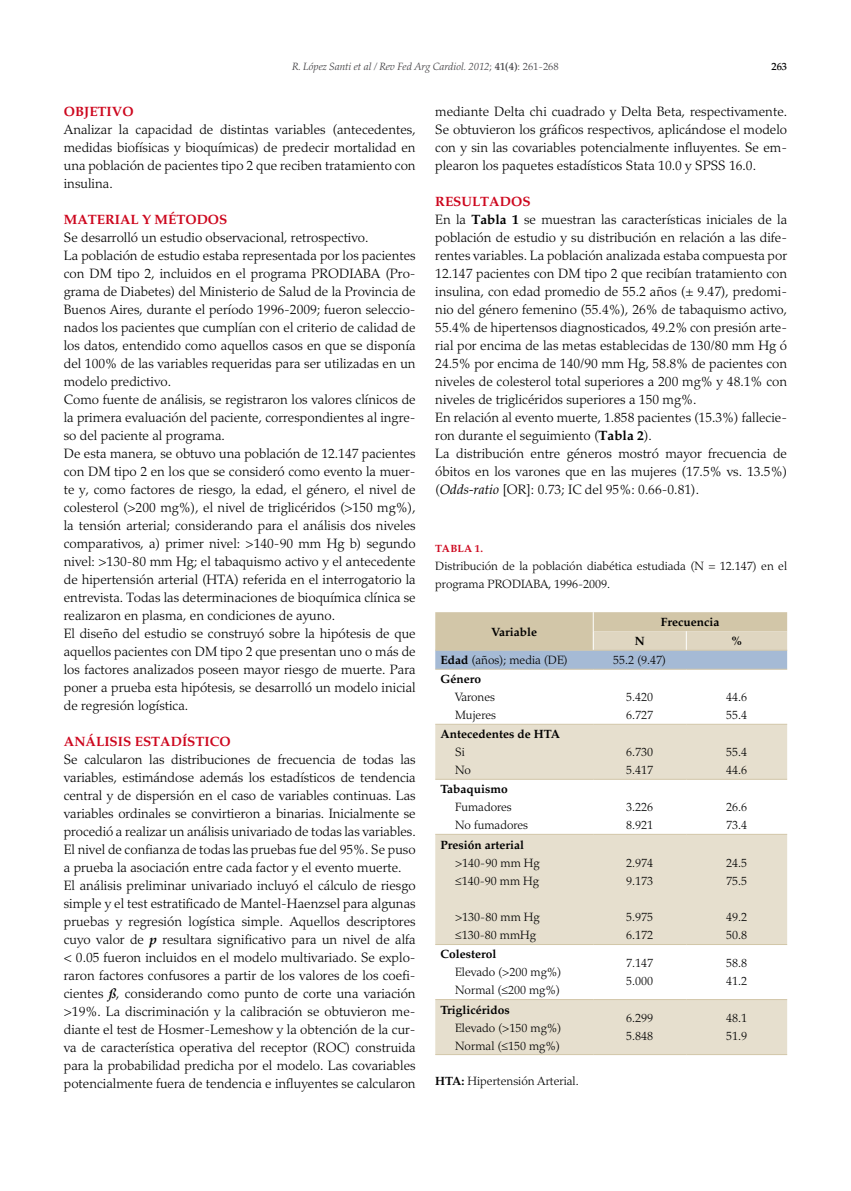
<style>
.page{position:relative;width:851px;height:1191px;background:#fff}
.page>*{position:absolute;margin:0;border:0;box-sizing:border-box;transform-origin:0 0}
.t1{font:300 13.5px/18px "Palatino";color:#000}
.t2{font:700 13.5px "Palatino";color:#cd071e}
.t3{font:300 12px/18px "Palatino";color:#000}
.t4{font:700 12px "Palatino";color:#000}
.t5{font:italic 300 10.5px "Palatino";color:#3e3d40}
.t6{font:700 10.5px "Palatino";letter-spacing:.01em;color:#cd071e}
.t7{font:500 10.5px "Palatino";color:#000}
.s1{font-style:normal}
.s2{font-weight:500;font-style:normal}
.s3{font-weight:700;font-style:italic}
.s4{font-weight:700;color:#cd071e}
.s5{font-weight:700}
.s6{font-weight:400;font-style:italic}
</style>
<div class="page">
<svg style="left:435px;top:725px;width:352px;height:329px;fill:#e6dfce"></svg>
<hr style="left:435px;top:669px;width:158px;height:1px;background:#d2c6a8">
<hr style="left:593px;top:669px;width:93px;height:1px;background:#d2c6a8">
<hr style="left:686px;top:669px;width:101px;height:1px;background:#d2c6a8">
<hr style="left:435px;top:724px;width:158px;height:1px;background:#d2c6a8">
<hr style="left:593px;top:724px;width:93px;height:1px;background:#d2c6a8">
<hr style="left:686px;top:724px;width:101px;height:1px;background:#d2c6a8">
<hr style="left:435px;top:779px;width:158px;height:1px;background:#d2c6a8">
<hr style="left:593px;top:779px;width:93px;height:1px;background:#d2c6a8">
<hr style="left:686px;top:779px;width:101px;height:1px;background:#d2c6a8">
<hr style="left:435px;top:834px;width:158px;height:1px;background:#d2c6a8">
<hr style="left:593px;top:834px;width:93px;height:1px;background:#d2c6a8">
<hr style="left:686px;top:834px;width:101px;height:1px;background:#d2c6a8">
<hr style="left:435px;top:944px;width:158px;height:1px;background:#d2c6a8">
<hr style="left:593px;top:944px;width:93px;height:1px;background:#d2c6a8">
<hr style="left:686px;top:944px;width:101px;height:1px;background:#d2c6a8">
<hr style="left:435px;top:999px;width:158px;height:1px;background:#d2c6a8">
<hr style="left:593px;top:999px;width:93px;height:1px;background:#d2c6a8">
<hr style="left:686px;top:999px;width:101px;height:1px;background:#d2c6a8">
<hr style="left:435px;top:1054px;width:158px;height:1px;background:#d2c6a8">
<hr style="left:593px;top:1054px;width:93px;height:1px;background:#d2c6a8">
<hr style="left:686px;top:1054px;width:101px;height:1px;background:#d2c6a8">
<svg style="left:435px;top:612px;width:352px;height:57px;background:#c6c5bb"></svg>
<p class="t5" style="left:292px;top:61px;width:268px">R. López Santi et al / Rev Fed Arg Cardiol. 2012<span class="s1">;</span> <span class="s2">41(4)</span><span class="s1">: 261-268</span></p>
<p class="t7" style="left:771px;top:60px;width:17px">263</p>
<p class="t2" style="left:64px;top:104px;width:71px">OBJETIVO</p>
<p class="t1" style="left:64px;top:121px;width:353px;text-align:justify">Analizar la capacidad de distintas variables (antecedentes, medidas biofísicas y bioquímicas) de predecir mortalidad en una población de pacientes tipo 2 que reciben tratamiento con insulina.</p>
<p class="t2" style="left:64px;top:212px;width:165px">MATERIAL Y MÉTODOS</p>
<p class="t1" style="left:64px;top:229px;width:353px">Se desarrolló un estudio observacional, retrospectivo.<br>La población de estudio estaba representada por los pacientes con DM tipo 2, incluidos en el programa PRODIABA (Pro&shy;grama de Diabetes) del Ministerio de Salud de la Provincia de Buenos Aires, durante el período 1996-2009; fueron seleccio&shy;nados los pacientes que cumplían con el criterio de calidad de los datos, entendido como aquellos casos en que se disponía del 100% de las variables requeridas para ser utilizadas en un modelo predictivo.<br>Como fuente de análisis, se registraron los valores clínicos de la primera evaluación del paciente, correspondientes al ingre&shy;so del paciente al programa.<br>De esta manera, se obtuvo una población de 12.147 pacientes con DM tipo 2 en los que se consideró como evento la muer&shy;te y, como factores de riesgo, la edad, el género, el nivel de colesterol (&gt;200 mg%), el nivel de triglicéridos (&gt;150 mg%), la tensión arterial; considerando para el análisis dos niveles comparativos, a) primer nivel: &gt;140-90 mm Hg b) segundo nivel: &gt;130-80 mm Hg; el tabaquismo activo y el antecedente de hipertensión arterial (HTA) referida en el interrogatorio la entrevista. Todas las determinaciones de bioquímica clínica se realizaron en plasma, en condiciones de ayuno.<br>El diseño del estudio se construyó sobre la hipótesis de que aquellos pacientes con DM tipo 2 que presentan uno o más de los factores analizados poseen mayor riesgo de muerte. Para poner a prueba esta hipótesis, se desarrolló un modelo inicial de regresión logística.</p>
<p class="t2" style="left:64px;top:734px;width:168px">ANÁLISIS ESTADíSTICO</p>
<p class="t1" style="left:64px;top:751px;width:353px">Se calcularon las distribuciones de frecuencia de todas las variables, estimándose además los estadísticos de tendencia central y de dispersión en el caso de variables continuas. Las variables ordinales se convirtieron a binarias. Inicialmente se procedió a realizar un análisis univariado de todas las variables.<br>El nivel de confianza de todas las pruebas fue del 95%. Se puso a prueba la asociación entre cada factor y el evento muerte.<br>El análisis preliminar univariado incluyó el cálculo de riesgo simple y el test estratificado de Mantel-Haenzsel para algunas pruebas y regresión logística simple. Aquellos descriptores cuyo valor de <span class="s3">p</span> resultara significativo para un nivel de alfa &lt; 0.05 fueron incluidos en el modelo multivariado. Se explo&shy;raron factores confusores a partir de los valores de los coefi&shy;cientes <span class="s3">ß</span>, considerando como punto de corte una variación &gt;19%. La discriminación y la calibración se obtuvieron me&shy;diante el test de Hosmer-Lemeshow y la obtención de la cur&shy;va de característica operativa del receptor (ROC) construida para la probabilidad predicha por el modelo. Las covariables potencialmente fuera de tendencia e influyentes se calcularon</p>
<p class="t1" style="left:435px;top:103px;width:353px;text-align:justify">mediante Delta chi cuadrado y Delta Beta, respectivamente.<br>Se obtuvieron los gráficos respectivos, aplicándose el modelo con y sin las covariables potencialmente influyentes. Se em&shy;plearon los paquetes estadísticos Stata 10.0 y SPSS 16.0.</p>
<p class="t1" style="left:435px;top:193px;width:353px"><span class="s4">RESULTADOS<br></span>En la <span class="s5">Tabla 1</span> se muestran las características iniciales de la población de estudio y su distribución en relación a las dife&shy;rentes variables. La población analizada estaba compuesta por 12.147 pacientes con DM tipo 2 que recibían tratamiento con insulina, con edad promedio de 55.2 años (± 9.47), predomi&shy;nio del género femenino (55.4%), 26% de tabaquismo activo, 55.4% de hipertensos diagnosticados, 49.2% con presión arte&shy;rial por encima de las metas establecidas de 130/80 mm Hg ó 24.5% por encima de 140/90 mm Hg, 58.8% de pacientes con niveles de colesterol total superiores a 200 mg% y 48.1% con niveles de triglicéridos superiores a 150 mg%.<br>En relación al evento muerte, 1.858 pacientes (15.3%) fallecie&shy;ron durante el seguimiento (<span class="s5">Tabla 2</span>).<br>La distribución entre géneros mostró mayor frecuencia de óbitos en los varones que en las mujeres (17.5% vs. 13.5%) (<span class="s6">Odds-ratio</span> [OR]: 0.73; IC del 95%: 0.66-0.81).</p>
<p class="t6" style="left:435px;top:542px;width:49px">TABLA 1.</p>
<p class="t3" style="left:435px;top:557px;width:353px">Distribución de la población diabética estudiada (N = 12.147) en el programa PRODIABA, 1996-2009.</p>
<p class="t4" style="left:491px;top:624px;width:47px">Variable</p>
<p class="t4" style="left:660px;top:615px;width:60px">Frecuencia</p>
<p class="t4" style="left:634px;top:634px;width:11px">N</p>
<p class="t4" style="left:731px;top:634px;width:12px">%</p>
<p class="t3" style="left:440px;top:651px;width:129px"><span class="s5">Edad</span> (años); media (DE)</p>
<p class="t3" style="left:613px;top:651px;width:54px">55.2 (9.47)</p>
<p class="t4" style="left:440px;top:672px;width:42px">Género</p>
<p class="t3" style="left:455px;top:688px;width:42px">Varones<br>Mujeres</p>
<p class="t3" style="left:626px;top:688px;width:28px">5.420<br>6.727</p>
<p class="t3" style="left:726px;top:688px;width:22px">44.6<br>55.4</p>
<p class="t4" style="left:440px;top:727px;width:121px">Antecedentes de HTA</p>
<p class="t3" style="left:455px;top:743px;width:17px">Si<br>No</p>
<p class="t3" style="left:626px;top:743px;width:28px">6.730<br>5.417</p>
<p class="t3" style="left:726px;top:743px;width:22px">55.4<br>44.6</p>
<p class="t4" style="left:440px;top:782px;width:69px">Tabaquismo</p>
<p class="t3" style="left:455px;top:798px;width:75px">Fumadores<br>No fumadores</p>
<p class="t3" style="left:626px;top:798px;width:28px">3.226<br>8.921</p>
<p class="t3" style="left:726px;top:798px;width:22px">26.6<br>73.4</p>
<p class="t4" style="left:440px;top:837px;width:85px">Presión arterial</p>
<p class="t3" style="left:455px;top:854px;width:86px">&gt;140-90 mm Hg ≤140-90 mm Hg</p>
<p class="t3" style="left:455px;top:908px;width:86px">&gt;130-80 mm Hg ≤130-80 mmHg</p>
<p class="t3" style="left:626px;top:854px;width:28px">2.974<br>9.173</p>
<p class="t3" style="left:626px;top:908px;width:28px">5.975<br>6.172</p>
<p class="t3" style="left:726px;top:854px;width:22px">24.5<br>75.5</p>
<p class="t3" style="left:726px;top:908px;width:22px">49.2<br>50.8</p>
<p class="t4" style="left:440px;top:947px;width:57px">Colesterol</p>
<p class="t3" style="left:455px;top:963px;width:108px">Elevado (&gt;200 mg%)<br>Normal (≤200 mg%)</p>
<p class="t3" style="left:626px;top:954px;width:28px">7.147<br>5.000</p>
<p class="t3" style="left:726px;top:954px;width:22px">58.8<br>41.2</p>
<p class="t4" style="left:440px;top:1002px;width:71px">Triglicéridos</p>
<p class="t3" style="left:455px;top:1018px;width:108px">Elevado (&gt;150 mg%)<br>Normal (≤150 mg%)</p>
<p class="t3" style="left:626px;top:1009px;width:28px">6.299<br>5.848</p>
<p class="t3" style="left:726px;top:1009px;width:22px">48.1<br>51.9</p>
<p class="t3" style="left:435px;top:1072px;width:145px"><span class="s5">HTA:</span> Hipertensión Arterial.</p>
</div>
